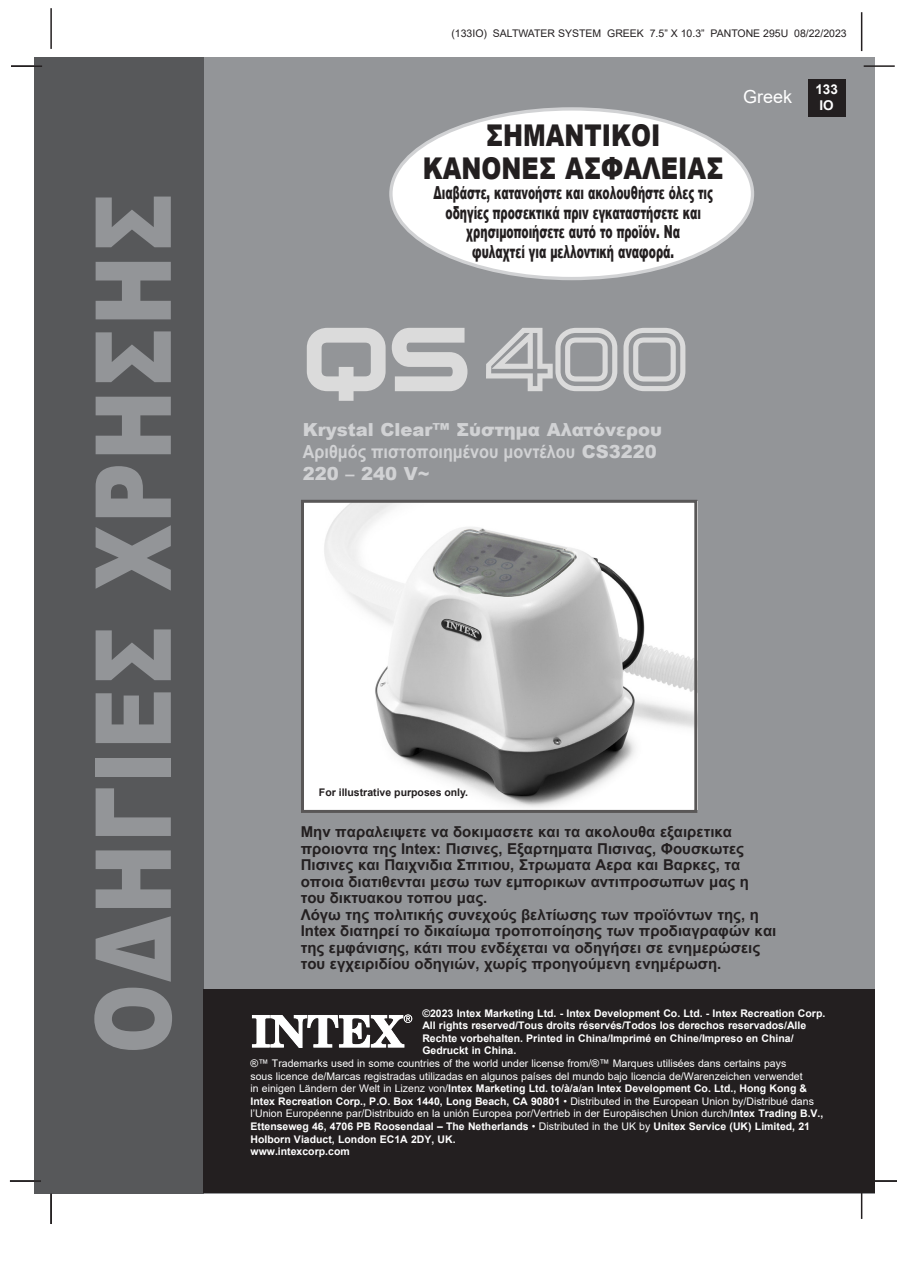
<style>
.page{position:relative;width:897px;height:1264px;background:#fff}
.page>*{position:absolute;margin:0;border:0;box-sizing:border-box;transform-origin:0 0}
.t1{font:900 105px "Arial";letter-spacing:.025em;color:#939598;scale:.8 1}
.t2{font:900 30px "Arial";color:#231f20;scale:.8 1}
.t3{font:900 18px "Arial";color:#231f20;scale:.6 1}
.t4{font:900 18px "Arial";color:#d1d2d4}
.t5{font:700 18px "Arial";color:#d1d2d4;scale:.9 1}
.t6{font:18px "Arial";color:#fff}
.t7{font:700 15px "Arial";color:#231f20}
.t8{font:700 13.5px/16.2px "Arial";color:#fff;text-align:center}
.t9{font:10.5px/12.6px "Arial";color:#fff}
.t10{font:700 10.5px/12.6px "Arial";color:#fff}
.t11{font:10.5px "Arial";color:#231f20}
.Paragraph_Style1{font:700 10.5px "Arial";color:#231f20}
.s1{font-weight:900}
.s2{font-weight:700}
</style>
<div class="page">
<div style="left:203px;top:57px;width:672px;height:1136px;background:#939598"></div>
<div style="left:807px;top:79px;width:38px;height:38px;background:#231f20"></div>
<hr style="left:863px;top:65px;width:31px;height:2px;background:#231f20">
<hr style="left:50px;top:8px;width:2px;height:41px;background:#231f20">
<hr style="left:860px;top:12px;width:2px;height:39px;background:#231f20">
<hr style="left:860px;top:1189px;width:2px;height:30px;background:#231f20">
<div style="left:34px;top:57px;width:169px;height:1136px;background:#57585a"></div>
<hr style="left:865px;top:1180px;width:31px;height:1px;background:#231f20">
<hr style="left:50px;top:1193px;width:2px;height:31px;background:#231f20">
<hr style="left:10px;top:1180px;width:31px;height:1px;background:#231f20">
<hr style="left:11px;top:65px;width:31px;height:2px;background:#231f20">
<div style="left:391px;top:109px;width:361px;height:169px;background:#fff;border-radius:50%"></div>
<img style="left:305px;top:504px;width:388px;height:305px">
<div style="left:301px;top:500px;width:396px;height:313px;border:3px solid #595757"></div>
<svg style="left:307px;top:328px;width:78px;height:73px"></svg>
<svg style="left:392px;top:328px;width:75px;height:63px"></svg>
<svg style="left:486px;top:328px;width:131px;height:63px"></svg>
<svg style="left:623px;top:328px;width:62px;height:63px"></svg>
<div style="left:203px;top:989px;width:672px;height:204px;background:#231f20"></div>
<svg style="left:252px;top:1014px;width:160px;height:33px"></svg>
<p class="t1" style="left:57px;top:1053px;width:1077px;rotate:-90deg">ΟΔΗΓΙΕΣ ΧΡΗΣΗΣ</p>
<p class="t11" style="left:451px;top:26px;width:397px">(133IO) SALTWATER SYSTEM GREEK 7.5” X 10.3” PANTONE 295U 08/22/2023</p>
<p class="t2" style="left:485px;top:114px;width:220px">ΣΗΜΑΝΤΙΚΟΙ</p>
<p class="t2" style="left:423px;top:147px;width:377px">ΚΑΝΟΝΕΣ ΑΣΦΑΛΕΙΑΣ</p>
<p class="t3" style="left:433px;top:180px;width:467px">Διαβάστε, κατανοήστε και ακολουθήστε όλες τις</p>
<p class="t3" style="left:445px;top:199px;width:427px">οδηγίες προσεκτικά πριν εγκαταστήσετε και</p>
<p class="t3" style="left:466px;top:219px;width:358px">χρησιμοποιήσετε αυτό το προϊόν. Να</p>
<p class="t3" style="left:472px;top:238px;width:338px">φυλαχτεί για μελλοντική αναφορά.</p>
<h3 class="t6" style="left:743px;top:84px;width:51px">Greek</h3>
<p class="t8" style="left:815px;top:81px;width:24px">133<br>IO</p>
<p class="t4" style="left:303px;top:417px;width:360px">Krystal Clear™ Σύστημα Αλατόνερου</p>
<p class="t5" style="left:303px;top:439px;width:395px">Αριθμός πιστοποιημένου μοντέλου <span class="s1">CS3220</span></p>
<p class="t4" style="left:303px;top:460px;width:128px">220 – 240 V~</p>
<p class="Paragraph_Style1" style="left:319px;top:785px;width:151px">For illustrative purposes only.</p>
<p class="t7" style="left:301px;top:821px;width:433px">Μην παραλειψετε να δοκιμασετε και τα ακολουθα εξαιρετικα</p>
<p class="t7" style="left:301px;top:838px;width:444px">προιοντα της Intex: Πισινες, Εξαρτηματα Πισινας, Φουσκωτες</p>
<p class="t7" style="left:301px;top:854px;width:441px">Πισινες και Παιχνιδια Σπιτιου, Στρωματα Αερα και Βαρκες, τα</p>
<p class="t7" style="left:301px;top:871px;width:450px">οποια διατιθενται μεσω των εμπορικων αντιπροσωπων μας η</p>
<p class="t7" style="left:301px;top:887px;width:188px">του δικτυακου τοπου μας.</p>
<p class="t7" style="left:301px;top:904px;width:460px">Λόγω της πολιτικής συνεχούς βελτίωσης των προϊόντων της, η</p>
<p class="t7" style="left:301px;top:920px;width:477px">Intex διατηρεί το δικαίωμα τροποποίησης των προδιαγραφών και</p>
<p class="t7" style="left:301px;top:937px;width:461px">της εμφάνισης, κάτι που ενδέχεται να οδηγήσει σε ενημερώσεις</p>
<p class="t7" style="left:301px;top:953px;width:422px">του εγχειριδίου οδηγιών, χωρίς προηγούμενη ενημέρωση.</p>
<p class="t10" style="left:422px;top:1006px;width:404px">©2023 Intex Marketing Ltd. - Intex Development Co. Ltd. - Intex Recreation Corp.</p>
<p class="t10" style="left:422px;top:1019px;width:385px">All rights reserved/Tous droits réservés/Todos los derechos reservados/Alle<br>Rechte vorbehalten. Printed in China/Imprimé en Chine/Impreso en China/<br>Gedruckt in China.</p>
<p class="t9" style="left:250px;top:1057px;width:574px">®™ Trademarks used in some countries of the world under license from/®™ Marques utilisées dans certains pays<br>sous licence de/Marcas registradas utilizadas en algunos países del mundo bajo licencia de/Warenzeichen verwendet<br>in einigen Ländern der Welt in Lizenz von/<span class="s2">Intex Marketing Ltd. to/à/a/an Intex Development Co. Ltd., Hong Kong &amp; Intex Recreation Corp., P.O. Box 1440, Long Beach, CA 90801</span> • Distributed in the European Union by/Distribué dans l’Union Européenne par/Distribuido en la unión Europea por/Vertrieb in der Europäischen Union durch/<span class="s2">Intex Trading B.V., Ettenseweg 46, 4706 PB Roosendaal – The Netherlands</span> • Distributed in the UK by <span class="s2">Unitex Service (UK) Limited, 21<br>Holborn Viaduct, London EC1A 2DY, UK.</span></p>
<p class="t10" style="left:250px;top:1145px;width:101px">www.intexcorp.com</p>
</div>
